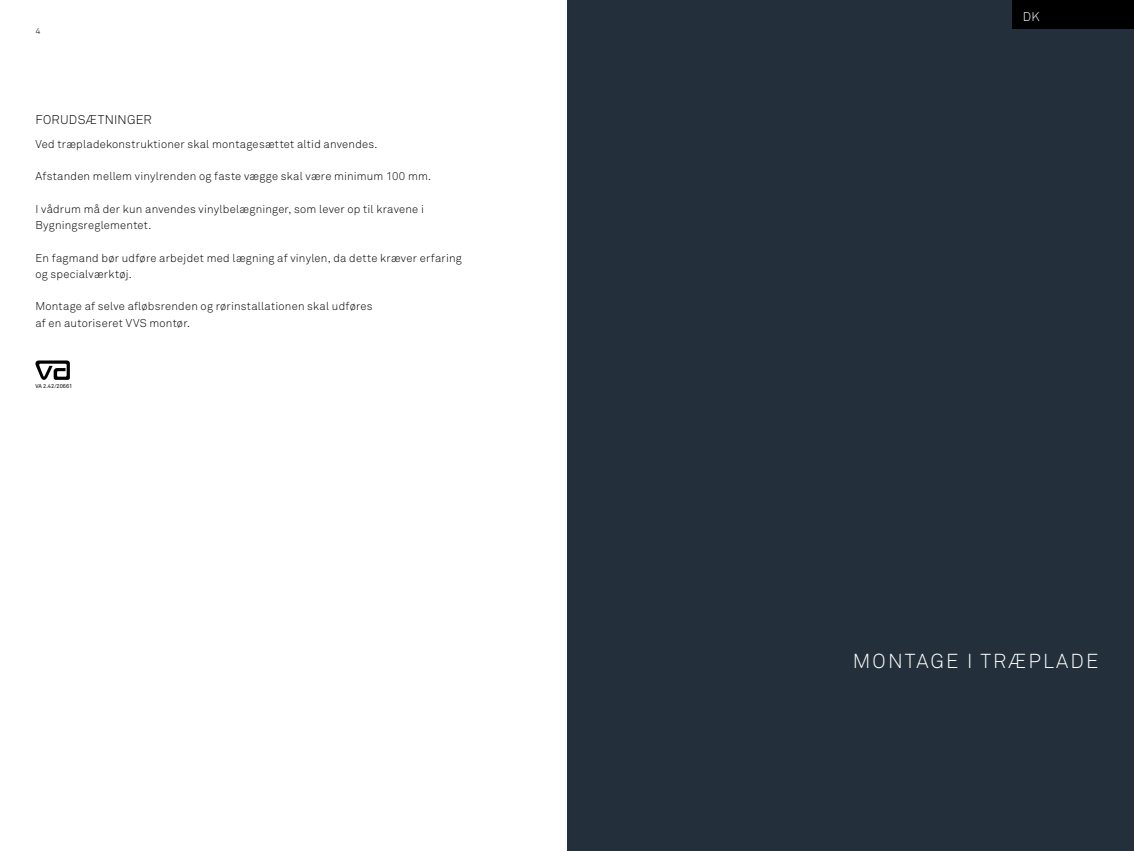
<style>
.page{position:relative;width:1134px;height:851px;background:#fff}
.page>*{position:absolute;margin:0;border:0;box-sizing:border-box;transform-origin:0 0}
.t1{font:300 20px "Akkurat Pro";letter-spacing:.11em;color:#fff}
.t2{font:300 12.5px "Akkurat Pro";letter-spacing:.02em;color:#000}
.t3{font:300 12.5px "Akkurat Pro";color:#fff}
.t4{font:300 11.25px/16.2px "Akkurat Pro";letter-spacing:.02em;color:#000}
.t5{font:300 8.75px "Akkurat Pro";color:#000}
.t6{font:5.5px "Akkurat Pro";color:#000}
</style>
<div class="page">
<div style="left:567px;top:0;width:567px;height:850px;background:#232f3a"></div>
<div style="left:1012px;top:0;width:122px;height:28px;background:#000"></div>
<svg style="left:35px;top:360px;width:35px;height:20px"></svg>
<p class="t5" style="left:35px;top:26px;width:6px">4</p>
<p class="t2" style="left:35px;top:112px;width:118px">FORUDSÆTNINGER</p>
<p class="t4" style="left:35px;top:136px;width:344px">Ved træpladekonstruktioner skal montagesættet altid anvendes.</p>
<p class="t4" style="left:35px;top:168px;width:397px">Afstanden mellem vinylrenden og faste vægge skal være minimum 100 mm.</p>
<p class="t4" style="left:35px;top:201px;width:390px">I vådrum må der kun anvendes vinylbelægninger, som lever op til kravene i<br>Bygningsreglementet.</p>
<p class="t4" style="left:35px;top:249px;width:428px">En fagmand bør udføre arbejdet med lægning af vinylen, da dette kræver erfaring og specialværktøj.</p>
<p class="t4" style="left:35px;top:298px;width:339px">Montage af selve afløbsrenden og rørinstallationen skal udføres af en autoriseret VVS montør.</p>
<p class="t6" style="left:35px;top:382px;width:39px">VA 2.42/20661</p>
<p class="t3" style="left:1023px;top:9px;width:18px">DK</p>
<h1 class="t1" style="left:853px;top:649px;width:247px">MONTAGE I TRÆPLADE</h1>
</div>
